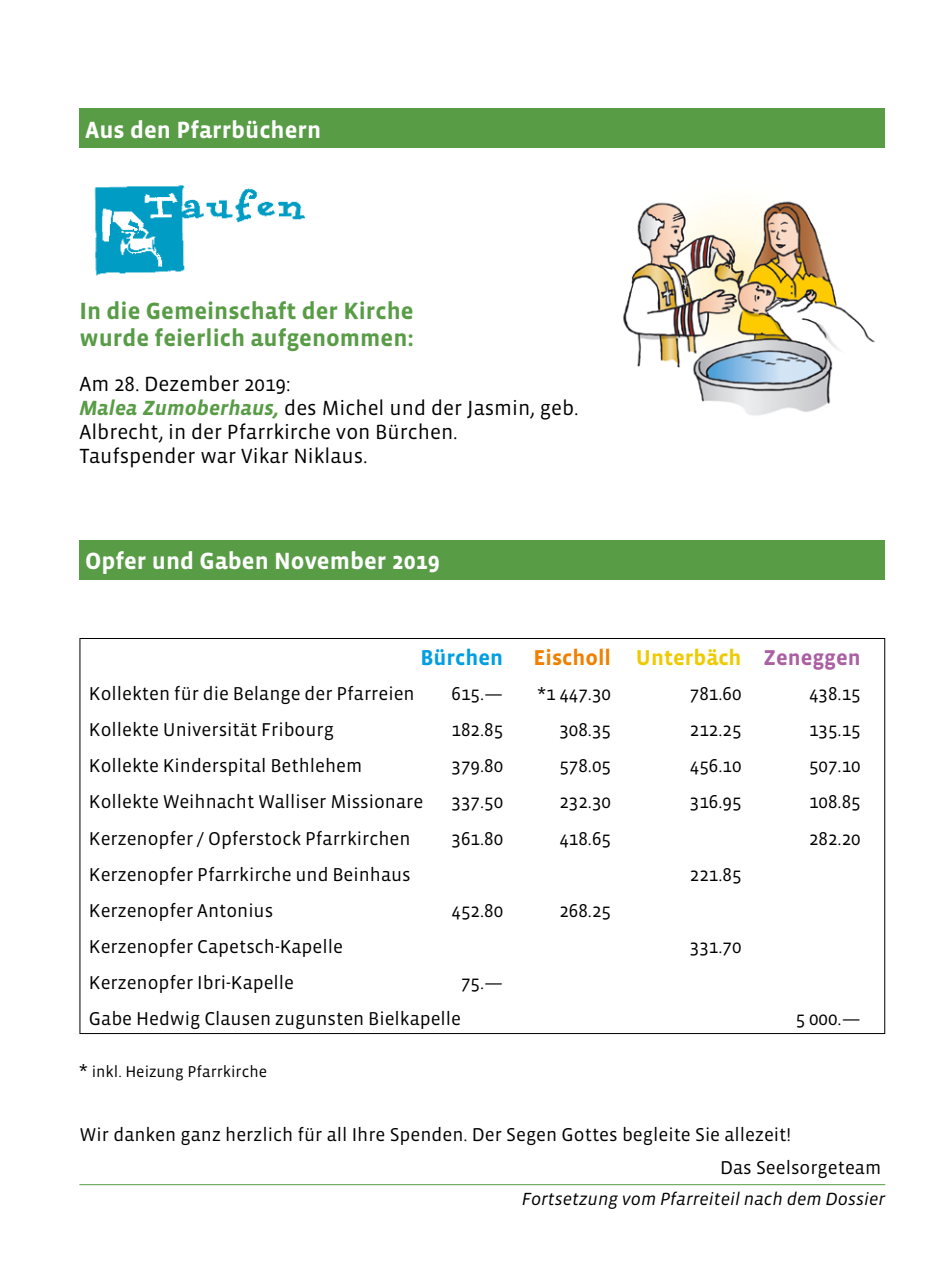
<style>
.page{position:relative;width:942px;height:1276px;background:#fff}
.page>*{position:absolute;margin:0;border:0;box-sizing:border-box;transform-origin:0 0}
.t1{font:700 24px/26.2px "Vista Sans";color:#589c46}
.t2{font:700 24px "Vista Sans";color:#fff}
.t3{font:700 22px "Vista Sans";color:#eecb00}
.t4{font:700 22px "Vista Sans";color:#009ee3}
.t5{font:21px/24.2px "Vista Sans";color:#000}
.t6{font:19px/33.4px "Vista Sans";color:#000}
.t7{font:italic 18px "Vista Sans";color:#000}
.t8{font:16px "Vista Sans";color:#000}
.s1{font-weight:700;font-style:italic;color:#589c46}
.s2{color:#f08000}
.s3{color:#aa60a3}
.s4{font-size:19px}
</style>
<div class="page">
<div style="left:79px;top:540px;width:805px;height:39px;background:#589c46"></div>
<hr style="left:79px;top:1184px;width:805px;height:1px;background:#589c46">
<img style="left:94px;top:185px;width:212px;height:91px">
<div style="left:79px;top:108px;width:805px;height:40px;background:#589c46"></div>
<img style="left:623px;top:201px;width:252px;height:214px">
<p class="t2" style="left:85px;top:117px;width:237px">Aus den Pfarrbüchern</p>
<p class="t1" style="left:79px;top:299px;width:336px">In die Gemeinschaft der Kirche wurde feierlich aufgenommen:</p>
<p class="t5" style="left:79px;top:372px;width:500px">Am 28. Dezember 2019:<br><span class="s1">Malea Zumoberhaus,</span> des Michel und der Jasmin, geb.<br>Albrecht, in der Pfarrkirche von Bürchen.<br>Taufspender war Vikar Niklaus.</p>
<p class="t2" style="left:85px;top:549px;width:356px">Opfer und Gaben November 2019</p>
<p class="t4" style="left:420px;top:646px;width:84px">Bürchen</p>
<p class="t3" style="left:533px;top:646px;width:328px"><span class="s2">Eischoll</span> Unterbäch <span class="s3">Zeneggen</span></p>
<p class="t6" style="left:89px;top:678px;width:327px">Kollekten für die Belange der Pfarreien</p>
<p class="t6" style="left:451px;top:678px;width:53px">615.—</p>
<p class="t6" style="left:537px;top:678px;width:75px">*1 447.30</p>
<p class="t6" style="left:689px;top:678px;width:53px">781.60</p>
<p class="t6" style="left:808px;top:678px;width:53px">438.15</p>
<p class="t6" style="left:89px;top:714px;width:246px">Kollekte Universität Fribourg</p>
<p class="t6" style="left:451px;top:714px;width:53px">182.85</p>
<p class="t6" style="left:559px;top:714px;width:53px">308.35</p>
<p class="t6" style="left:689px;top:714px;width:53px">212.25</p>
<p class="t6" style="left:808px;top:714px;width:53px">135.15</p>
<p class="t6" style="left:89px;top:750px;width:275px">Kollekte Kinderspital Bethlehem</p>
<p class="t6" style="left:451px;top:750px;width:53px">379.80</p>
<p class="t6" style="left:559px;top:750px;width:53px">578.05</p>
<p class="t6" style="left:689px;top:750px;width:53px">456.10</p>
<p class="t6" style="left:808px;top:750px;width:53px">507.10</p>
<p class="t6" style="left:89px;top:786px;width:336px">Kollekte Weihnacht Walliser Missionare</p>
<p class="t6" style="left:451px;top:786px;width:53px">337.50</p>
<p class="t6" style="left:559px;top:786px;width:53px">232.30</p>
<p class="t6" style="left:689px;top:786px;width:53px">316.95</p>
<p class="t6" style="left:808px;top:786px;width:53px">108.85</p>
<p class="t6" style="left:89px;top:822px;width:323px">Kerzenopfer / Opferstock Pfarrkirchen</p>
<p class="t6" style="left:451px;top:822px;width:53px">361.80</p>
<p class="t6" style="left:559px;top:822px;width:53px">418.65</p>
<p class="t6" style="left:808px;top:822px;width:53px">282.20</p>
<p class="t6" style="left:89px;top:858px;width:323px">Kerzenopfer Pfarrkirche und Beinhaus</p>
<p class="t6" style="left:689px;top:858px;width:53px">221.85</p>
<p class="t6" style="left:89px;top:894px;width:186px">Kerzenopfer Antonius</p>
<p class="t6" style="left:451px;top:894px;width:53px">452.80</p>
<p class="t6" style="left:559px;top:894px;width:53px">268.25</p>
<p class="t6" style="left:89px;top:930px;width:255px">Kerzenopfer Capetsch-Kapelle</p>
<p class="t6" style="left:689px;top:930px;width:53px">331.70</p>
<p class="t6" style="left:89px;top:966px;width:207px">Kerzenopfer Ibri-Kapelle</p>
<p class="t6" style="left:89px;top:964px;width:415px;line-height:36px;text-indent:372px">75.—<br>Gabe Hedwig Clausen zugunsten Bielkapelle</p>
<p class="t6" style="left:795px;top:1002px;width:66px">5 000.—</p>
<p class="t8" style="left:79px;top:1063px;width:189px"><span class="s4">*</span> inkl. Heizung Pfarrkirche</p>
<p class="t6" style="left:719px;top:1118px;width:163px;text-indent:-640px">Wir danken ganz herzlich für all Ihre Spenden. Der Segen Gottes begleite Sie allezeit!<br>Das Seelsorgeteam</p>
<p class="t7" style="left:521px;top:1189px;width:365px">Fortsetzung vom Pfarreiteil nach dem Dossier</p>
</div>
